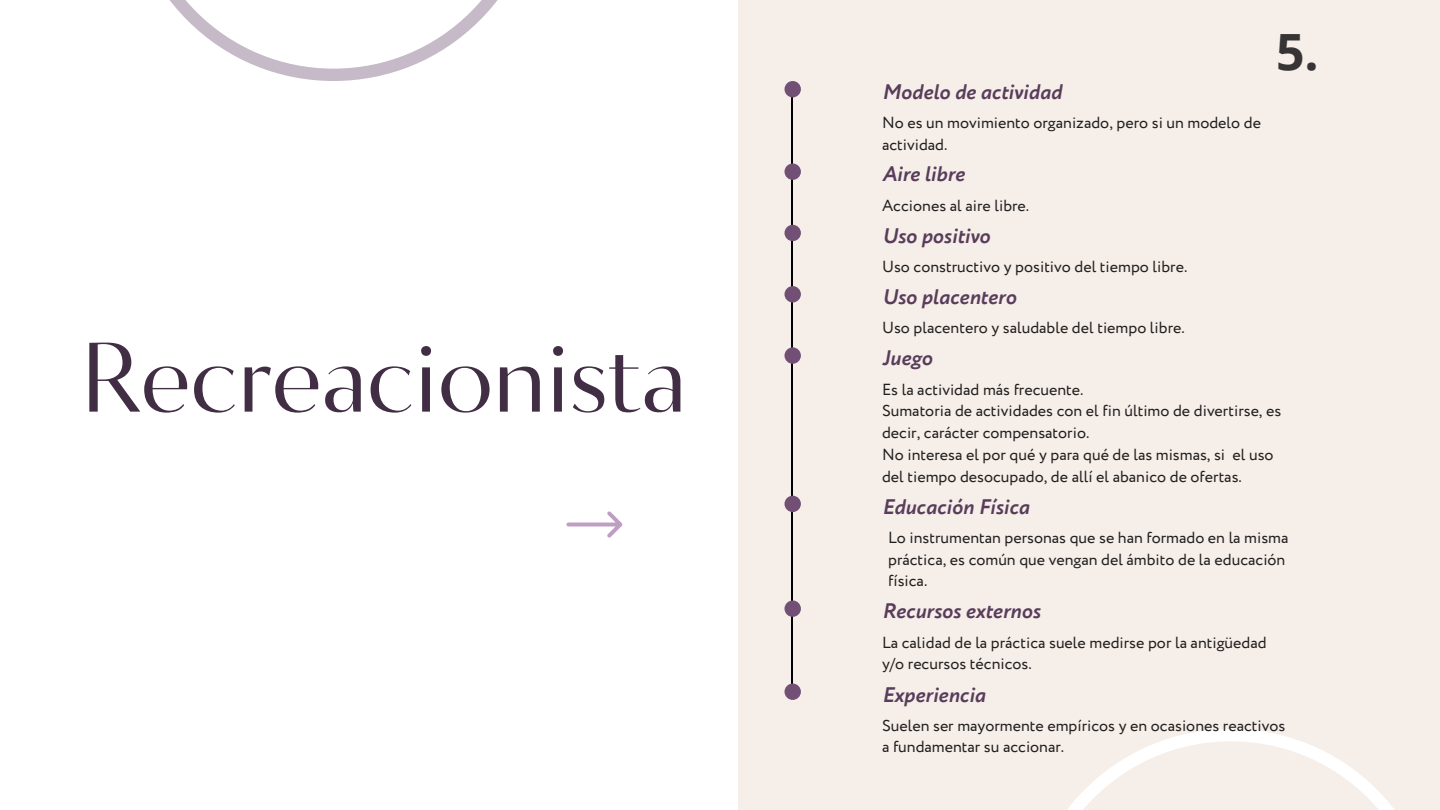
<style>
.page{position:relative;width:1440px;height:810px;background:#f6eee8}
.page>*{position:absolute;margin:0;border:0;box-sizing:border-box;transform-origin:0 0}
.t1{font:98.3px "Circe Contrast";color:#412d44}
.t2{font:700 50px "Open Sans";color:#363434}
.t3{font:italic 700 21px "Circe";color:#583d5b}
.t4{font:16px/21.8px "Circe";color:#201f1f}
</style>
<div class="page">
<svg style="left:792px;top:97px;width:1px;height:587px"></svg>
<div style="left:784px;top:81px;width:17px;height:16px;background:#725076;border-radius:50%"></div>
<div style="left:784px;top:225px;width:17px;height:16px;background:#725076;border-radius:50%"></div>
<div style="left:784px;top:163px;width:17px;height:17px;background:#725076;border-radius:50%"></div>
<div style="left:784px;top:286px;width:17px;height:16px;background:#725076;border-radius:50%"></div>
<div style="left:0;top:0;width:738px;height:810px;background:#fff"></div>
<svg style="left:1067px;top:729px;width:328px;height:81px"></svg>
<svg style="left:169px;top:0;width:329px;height:81px"></svg>
<svg style="left:566px;top:511px;width:57px;height:26px"></svg>
<div style="left:784px;top:347px;width:17px;height:17px;background:#725076;border-radius:50%"></div>
<div style="left:784px;top:496px;width:17px;height:16px;background:#725076;border-radius:50%"></div>
<div style="left:784px;top:600px;width:17px;height:17px;background:#725076;border-radius:50%"></div>
<div style="left:784px;top:684px;width:17px;height:16px;background:#725076;border-radius:50%"></div>
<h1 class="t1" style="left:81px;top:321px;width:607px">Recreacionista</h1>
<h3 class="t2" style="left:1276px;top:17px;width:44px">5.</h3>
<p class="t3" style="left:882px;top:78px;width:182px">Modelo de actividad</p>
<h2 class="t4" style="left:882px;top:112px;width:381px">No es un movimiento organizado, pero si un modelo de actividad.</h2>
<h3 class="t3" style="left:882px;top:160px;width:84px">Aire libre</h3>
<p class="t4" style="left:882px;top:195px;width:149px">Acciones al aire libre.</p>
<h3 class="t3" style="left:882px;top:221px;width:110px">Uso positivo</h3>
<p class="t4" style="left:882px;top:256px;width:307px">Uso constructivo y positivo del tiempo libre.</p>
<h3 class="t3" style="left:882px;top:283px;width:136px">Uso placentero</h3>
<p class="t4" style="left:882px;top:318px;width:304px">Uso placentero y saludable del tiempo libre.</p>
<h3 class="t3" style="left:882px;top:344px;width:52px">Juego</h3>
<p class="t4" style="left:882px;top:379px;width:203px">Es la actividad más frecuente.</p>
<h3 class="t4" style="left:882px;top:401px;width:401px">Sumatoria de actividades con el fin último de divertirse, es</h3>
<p class="t4" style="left:882px;top:423px;width:209px">decir, carácter compensatorio.</p>
<p class="t4" style="left:882px;top:444px;width:393px">No interesa el por qué y para qué de las mismas, si el uso del tiempo desocupado, de allí el abanico de ofertas.</p>
<p class="t3" style="left:882px;top:492px;width:149px">Educación Física</p>
<p class="t4" style="left:888px;top:527px;width:402px">Lo instrumentan personas que se han formado en la misma práctica, es común que vengan del ámbito de la educación física.</p>
<h3 class="t3" style="left:882px;top:597px;width:160px">Recursos externos</h3>
<p class="t4" style="left:882px;top:632px;width:386px">La calidad de la práctica suele medirse por la antigüedad y/o recursos técnicos.</p>
<h3 class="t3" style="left:882px;top:680px;width:105px">Experiencia</h3>
<p class="t4" style="left:882px;top:715px;width:405px">Suelen ser mayormente empíricos y en ocasiones reactivos a fundamentar su accionar.</p>
</div>
